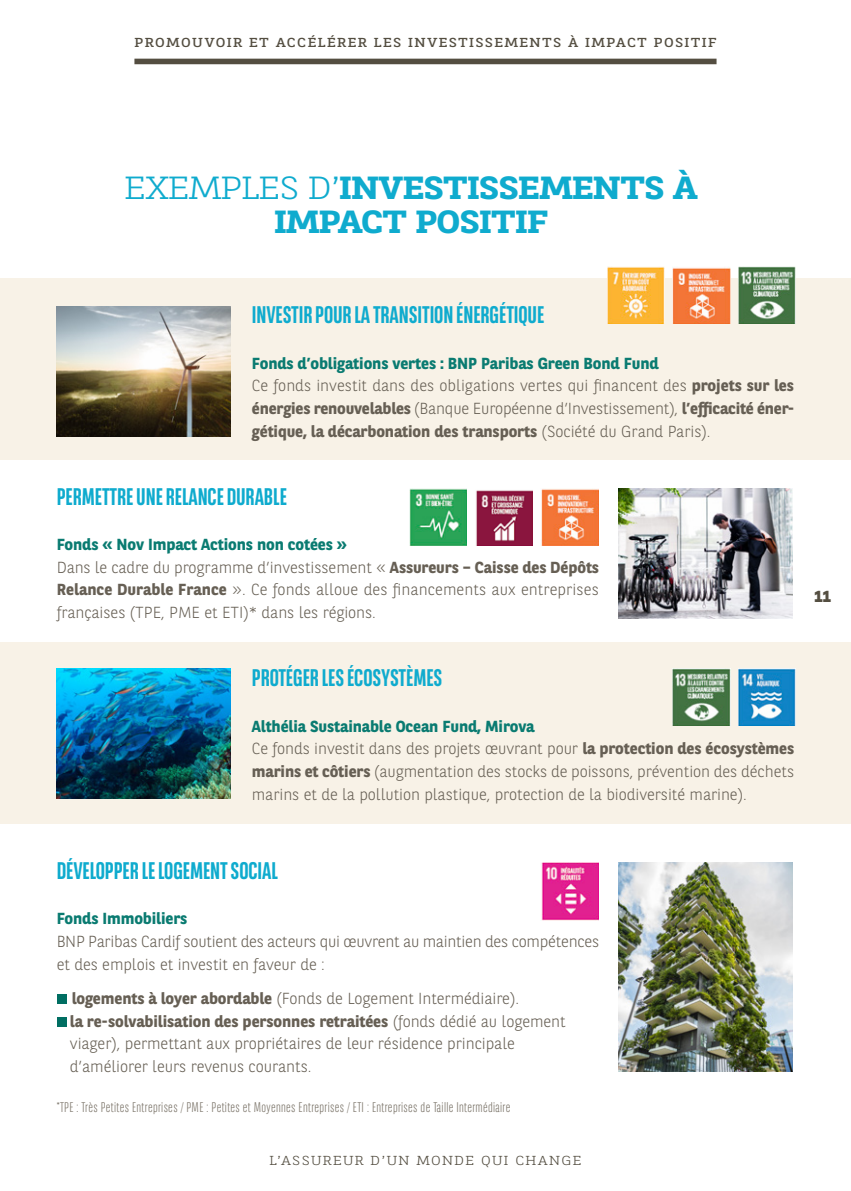
<style>
.page{position:relative;width:851px;height:1191px;background:#fff}
.page>*{position:absolute;margin:0;border:0;box-sizing:border-box;transform-origin:0 0}
.t1{font:700 32px/34px "BNPP Slab Serif Expanded";letter-spacing:-.03em;color:#0fabce;text-align:center}
.t2{font:700 24px "BNPP Sans Condensed";letter-spacing:-.005em;color:#0fabce}
.t3{font:300 16px/22.6px "BNPP Sans";letter-spacing:-.005em;color:#665f54}
.t4{font:700 16px "BNPP Sans";letter-spacing:-.005em;color:#0a7b71}
.t5{font:800 16px "BNPP Sans";color:#544e41}
.t6{font:300 14px "BNPP Sans Condensed";letter-spacing:.025em;color:#7b7469}
.t7{font:13px "BNPP Slab Serif Expanded";letter-spacing:.1em;color:#544e41}
.t8{font:300 13px "BNPP Slab Serif Expanded";letter-spacing:.1em;color:#544e41}
.s1{font-weight:300}
.s2{font-weight:700;color:#0a7b71}
.s3{font-weight:700}
</style>
<div class="page">
<div style="left:0;top:278px;width:850px;height:181px;background:#f8f2e7"></div>
<div style="left:0;top:642px;width:850px;height:182px;background:#f8f2e7"></div>
<div style="left:134px;top:59px;width:582px;height:5px;background:#544e41"></div>
<div style="left:57px;top:994px;width:9px;height:9px;background:#006e62"></div>
<div style="left:57px;top:1017px;width:9px;height:9px;background:#006e62"></div>
<img style="left:57px;top:307px;width:173px;height:130px">
<img style="left:57px;top:668px;width:173px;height:130px">
<img style="left:618px;top:488px;width:174px;height:130px">
<img style="left:618px;top:862px;width:174px;height:209px">
<img style="left:738px;top:266px;width:57px;height:58px">
<img style="left:738px;top:668px;width:57px;height:58px">
<img style="left:672px;top:267px;width:58px;height:57px">
<img style="left:672px;top:668px;width:58px;height:58px">
<img style="left:607px;top:266px;width:57px;height:58px">
<img style="left:541px;top:489px;width:57px;height:57px">
<img style="left:541px;top:862px;width:57px;height:58px">
<img style="left:476px;top:490px;width:56px;height:56px">
<img style="left:409px;top:488px;width:58px;height:58px">
<p class="t7" style="left:134px;top:34px;width:583px">PROMOUVOIR ET ACCÉLÉRER LES INVESTISSEMENTS À IMPACT POSITIF</p>
<h1 class="t1" style="left:124px;top:169px;width:575px"><span class="s1">EXEMPLES D’</span>INVESTISSEMENTS À<br>IMPACT POSITIF</h1>
<h2 class="t2" style="left:252px;top:301px;width:294px">INVESTIR POUR LA TRANSITION ÉNERGÉTIQUE</h2>
<p class="t3" style="left:252px;top:351px;width:543px"><span class="s2">Fonds d’obligations vertes : BNP Paribas Green Bond Fund<br></span>Ce fonds investit dans des obligations vertes qui financent des <span class="s3">projets sur les énergies renouvelables</span> (Banque Européenne d’Investissement), <span class="s3">l’efficacité éner&shy;gétique, la décarbonation des transports</span> (Société du Grand Paris).</p>
<h2 class="t2" style="left:57px;top:482px;width:232px">PERMETTRE UNE RELANCE DURABLE</h2>
<p class="t3" style="left:57px;top:532px;width:544px"><span class="s2">Fonds « Nov Impact Actions non cotées »<br></span>Dans le cadre du programme d’investissement « <span class="s3">Assureurs – Caisse des Dépôts Relance Durable France</span> ». Ce fonds alloue des financements aux entreprises françaises (TPE, PME et ETI)* dans les régions.</p>
<h2 class="t2" style="left:252px;top:664px;width:192px">PROTÉGER LES ÉCOSYSTÈMES</h2>
<p class="t3" style="left:252px;top:714px;width:544px"><span class="s2">Althélia Sustainable Ocean Fund, Mirova<br></span>Ce fonds investit dans des projets œuvrant pour <span class="s3">la protection des écosystèmes marins et côtiers</span> (augmentation des stocks de poissons, prévention des déchets marins et de la pollution plastique, protection de la biodiversité marine).</p>
<p class="t5" style="left:814px;top:585px;width:18px">11</p>
<h2 class="t2" style="left:57px;top:856px;width:223px">DÉVELOPPER LE LOGEMENT SOCIAL</h2>
<p class="t4" style="left:57px;top:908px;width:132px">Fonds Immobiliers</p>
<p class="t3" style="left:57px;top:929px;width:544px">BNP Paribas Cardif soutient des acteurs qui œuvrent au maintien des compétences et des emplois et investit en faveur de :</p>
<p class="t3" style="left:70px;top:986px;width:497px"><span class="s3">logements à loyer abordable</span> (Fonds de Logement Intermédiaire).<br><span class="s3">la re-solvabilisation des personnes retraitées</span> (fonds dédié au logement viager), permettant aux propriétaires de leur résidence principale d’améliorer leurs revenus courants.</p>
<p class="t6" style="left:57px;top:1098px;width:455px">*TPE : Très Petites Entreprises / PME : Petites et Moyennes Entreprises / ETI : Entreprises de Taille Intermédiaire</p>
<p class="t8" style="left:269px;top:1151px;width:313px">L’ASSUREUR D’UN MONDE QUI CHANGE</p>
</div>
